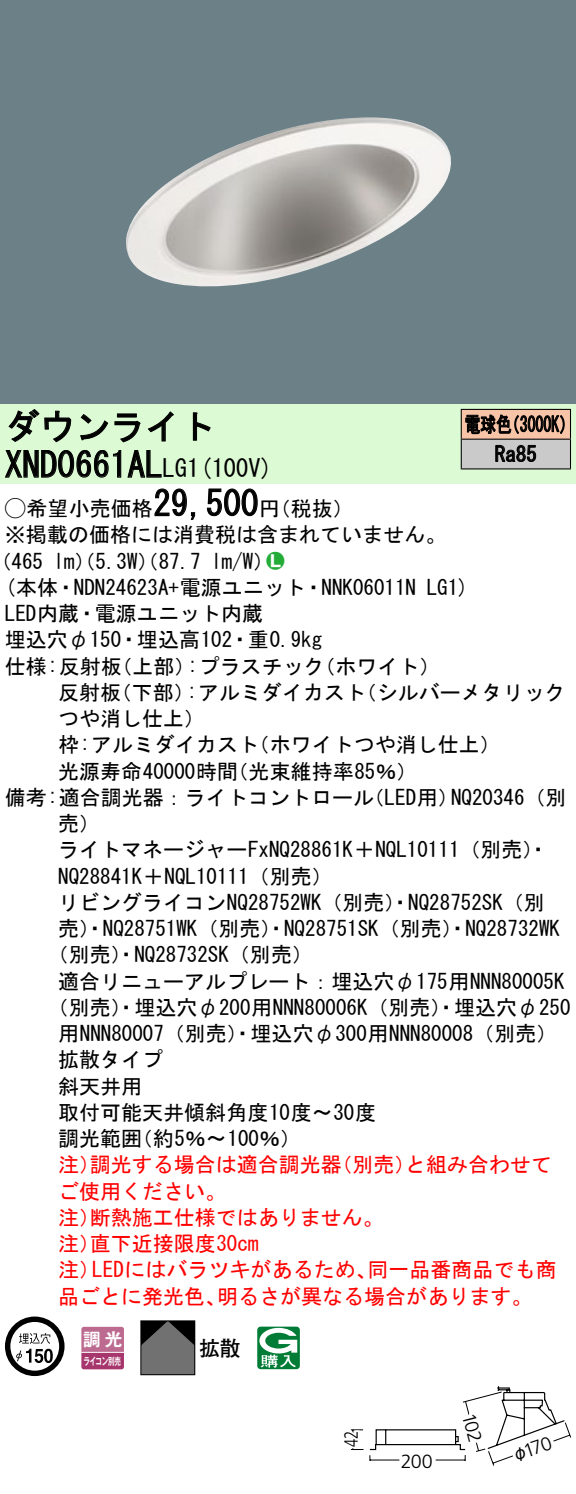
<style>
.page{position:relative;width:576px;height:1494px;background:#fff}
.page>*{position:absolute;margin:0;border:0;box-sizing:border-box;transform-origin:0 0}
.t1{font:35px "MS Gothic";color:#000}
.t2{font:24.5px "MS Gothic";color:#000}
.t3{font:21px/26.2px "MS Gothic";color:#000}
.t4{font:21px/26.2px "MS Gothic";color:#f00}
.t5{font:21px/29.8px "MS Gothic";color:#000;scale:.75 1}
.t6{font:21px "Ford Classification 1";color:#23ac38}
.t7{font:20.65px "Futo Go B101 Bold 83 pv RKSJ H";color:#000}
.t8{font:300 19.25px "Frutiger LT Std";color:#000}
.t9{font:300 19.25px "Frutiger LT Std";color:#000;scale:.77 1}
.t10{font:17.5px "Gothic MB101 Pro De Bold 90 pv RKSJ H";color:#fff}
.t11{font:10.15px "Gothic MB101 Pro De Bold 90 pv RKSJ H";letter-spacing:-.05em;color:#fff;scale:.65 1}
.s1{font-size:24.5px}
.s2{font-family:"Ford Classification 1"}
.s3{color:#fff}
</style>
<div class="page">
<div style="left:0;top:0;width:575px;height:404px;background:#6c8087"></div>
<img style="left:126px;top:117px;width:325px;height:170px">
<div style="left:0;top:404px;width:575px;height:79px;background:#dcfad4"></div>
<svg style="left:8px;top:409px;width:64px;height:34px"></svg>
<svg style="left:80px;top:413px;width:60px;height:30px"></svg>
<svg style="left:147px;top:411px;width:26px;height:31px"></svg>
<svg style="left:192px;top:412px;width:19px;height:29px"></svg>
<svg style="left:5px;top:450px;width:157px;height:28px"></svg>
<svg style="left:154px;top:488px;width:42px;height:32px"></svg>
<svg style="left:207px;top:488px;width:51px;height:29px"></svg>
<svg style="left:5px;top:1317px;width:59px;height:59px"></svg>
<svg style="left:44px;top:1349px;width:9px;height:14px"></svg>
<svg style="left:81px;top:1327px;width:43px;height:42px;background:#b45883"></svg>
<hr style="left:81px;top:1352px;width:43px;height:1px;background:#fff">
<svg style="left:142px;top:1323px;width:51px;height:50px;background:#5b5b5b"></svg>
<div style="left:140px;top:1321px;width:55px;height:54px;border:1px solid #000"></div>
<svg style="left:257px;top:1327px;width:43px;height:42px"></svg>
<div style="left:461px;top:409px;width:109px;height:30px;background:#f7c4a7"></div>
<div style="left:461px;top:439px;width:109px;height:30px;background:#cacaca"></div>
<hr style="left:460px;top:409px;width:110px;height:1px;background:#000">
<hr style="left:569px;top:410px;width:2px;height:29px;background:#000">
<hr style="left:460px;top:439px;width:110px;height:1px;background:#000">
<hr style="left:569px;top:440px;width:2px;height:28px;background:#000">
<hr style="left:460px;top:468px;width:110px;height:2px;background:#000">
<svg style="left:460px;top:410px;width:104px;height:58px"></svg>
<svg style="left:350px;top:1386px;width:220px;height:80px"></svg>
<h1 class="t1" style="left:5px;top:409px;width:212px">ダウンライト</h1>
<p class="t2" style="left:187px;top:456px;width:87px">(1 100 (V</p>
<h1 class="t1" style="left:5px;top:447px;width:184px">XND0661AL<span class="s1">LG</span></h1>
<h1 class="t1" style="left:153px;top:486px;width:106px">29,500</h1>
<p class="t3" style="left:5px;top:495px;width:442px"><span class="s2">A</span>希望小売価格<br>※掲載の価格には消費税は含まれていません。</p>
<p class="t6" style="left:266px;top:550px;width:19px">2<span class="s3">7</span></p>
<p class="t3" style="left:259px;top:495px;width:96px">（円税抜(</p>
<p class="t3" style="left:211px;top:548px;width:64px">l m (W/</p>
<p class="t3" style="left:-9px;top:548px;width:54px">（465</p>
<p class="t3" style="left:54px;top:548px;width:149px">lm）（5.3 ）（W 87.7</p>
<p class="t5" style="left:494px;top:409px;width:57px;text-indent:-30px">電球色<br>Ra85</p>
<p class="t5" style="left:504px;top:409px;width:96px">（3000 (K</p>
<p class="t3" style="left:5px;top:574px;width:412px">(本体・NDN24623 +A 電源ユニット・NNK06011N</p>
<p class="t3" style="left:5px;top:600px;width:259px">LED内蔵・電源ユニット内蔵</p>
<p class="t3" style="left:5px;top:627px;width:318px">埋込穴φ150・埋込高102・重0.9kg</p>
<p class="t3" style="left:314px;top:653px;width:127px">（ホワイト(</p>
<p class="t3" style="left:426px;top:574px;width:44px">LG (1</p>
<p class="t3" style="left:187px;top:653px;width:139px">:プラスチック</p>
<p class="t3" style="left:5px;top:653px;width:118px">仕様:反射板</p>
<p class="t3" style="left:111px;top:653px;width:85px">（上部）</p>
<p class="t3" style="left:187px;top:679px;width:181px">:アルミダイカスト</p>
<p class="t3" style="left:355px;top:679px;width:211px">（シルバーメタリック</p>
<p class="t3" style="left:58px;top:679px;width:148px">反射板<br>つや消し仕上(</p>
<p class="t3" style="left:111px;top:679px;width:85px">（下部）</p>
<p class="t3" style="left:227px;top:732px;width:191px;text-indent:-169px">枠:アルミダイカスト<br>（光束維持率85％(</p>
<p class="t3" style="left:248px;top:732px;width:254px">（ホワイトつや消し仕上(</p>
<p class="t3" style="left:58px;top:758px;width:181px">光源寿命40000時間</p>
<p class="t3" style="left:5px;top:784px;width:370px">備考:適合調光器：ライトコントロール</p>
<p class="t3" style="left:58px;top:810px;width:43px">売(</p>
<p class="t3" style="left:58px;top:837px;width:492px">ライトマネージャーFxNQ28861 ＋K NQL10111（別売・(</p>
<p class="t3" style="left:58px;top:863px;width:276px">NQ28841 ＋K NQL10111（別売(</p>
<p class="t3" style="left:58px;top:889px;width:488px">リビングライコンNQ28752WK（別売）・NQ28752SK（別</p>
<p class="t3" style="left:58px;top:915px;width:503px">売）・NQ28751WK（別売）・NQ28751SK（別売）・NQ28732WK</p>
<p class="t3" style="left:48px;top:942px;width:267px">（別売）・NQ28732SK（別売(</p>
<p class="t3" style="left:58px;top:968px;width:507px">適合リニューアルプレート：埋込穴φ175用NNN80005K</p>
<p class="t3" style="left:48px;top:994px;width:524px">（別売）・埋込穴φ200用NNN80006 （K 別売）・埋込穴φ250</p>
<p class="t3" style="left:58px;top:1020px;width:500px">用NNN80007（別売）・埋込穴φ300用NNN80008（別売(</p>
<p class="t3" style="left:58px;top:1047px;width:106px">拡散タイプ</p>
<p class="t3" style="left:58px;top:1073px;width:85px">斜天井用</p>
<p class="t3" style="left:58px;top:1099px;width:319px">取付可能天井傾斜角度10度〜30度</p>
<p class="t3" style="left:132px;top:1125px;width:171px">（約5％〜100％(</p>
<p class="t3" style="left:363px;top:784px;width:97px">（LED用）</p>
<p class="t3" style="left:451px;top:784px;width:117px">NQ20346（別</p>
<p class="t3" style="left:58px;top:1125px;width:85px">調光範囲</p>
<p class="t4" style="left:90px;top:1152px;width:253px">調光する場合は適合調光器</p>
<p class="t4" style="left:331px;top:1152px;width:85px">（別売）</p>
<p class="t4" style="left:405px;top:1152px;width:148px">と組み合わせて</p>
<p class="t4" style="left:58px;top:1152px;width:43px">注）</p>
<p class="t4" style="left:58px;top:1178px;width:169px">ご使用ください。</p>
<p class="t4" style="left:90px;top:1204px;width:295px">断熱施工仕様ではありません。</p>
<p class="t4" style="left:90px;top:1204px;width:170px;text-indent:-32px">注）<br>直下近接限度30cm</p>
<p class="t4" style="left:58px;top:1230px;width:43px">注）</p>
<p class="t4" style="left:92px;top:1257px;width:286px">LEDにはバラツキがあるため、</p>
<p class="t4" style="left:367px;top:1257px;width:190px">同一品番商品でも商</p>
<p class="t4" style="left:58px;top:1257px;width:43px">注）</p>
<p class="t4" style="left:58px;top:1283px;width:169px">品ごとに発光色、</p>
<p class="t4" style="left:217px;top:1283px;width:317px">明るさが異なる場合があります。</p>
<p class="t10" style="left:83px;top:1325px;width:41px">調光</p>
<p class="t11" style="left:84px;top:1352px;width:59px">ライコン別売</p>
<p class="t7" style="left:199px;top:1336px;width:43px">拡散</p>
<p class="t9" style="left:340px;top:1447px;width:22px;rotate:-90deg">42</p>
<p class="t8" style="left:400px;top:1450px;width:34px">200</p>
</div>
